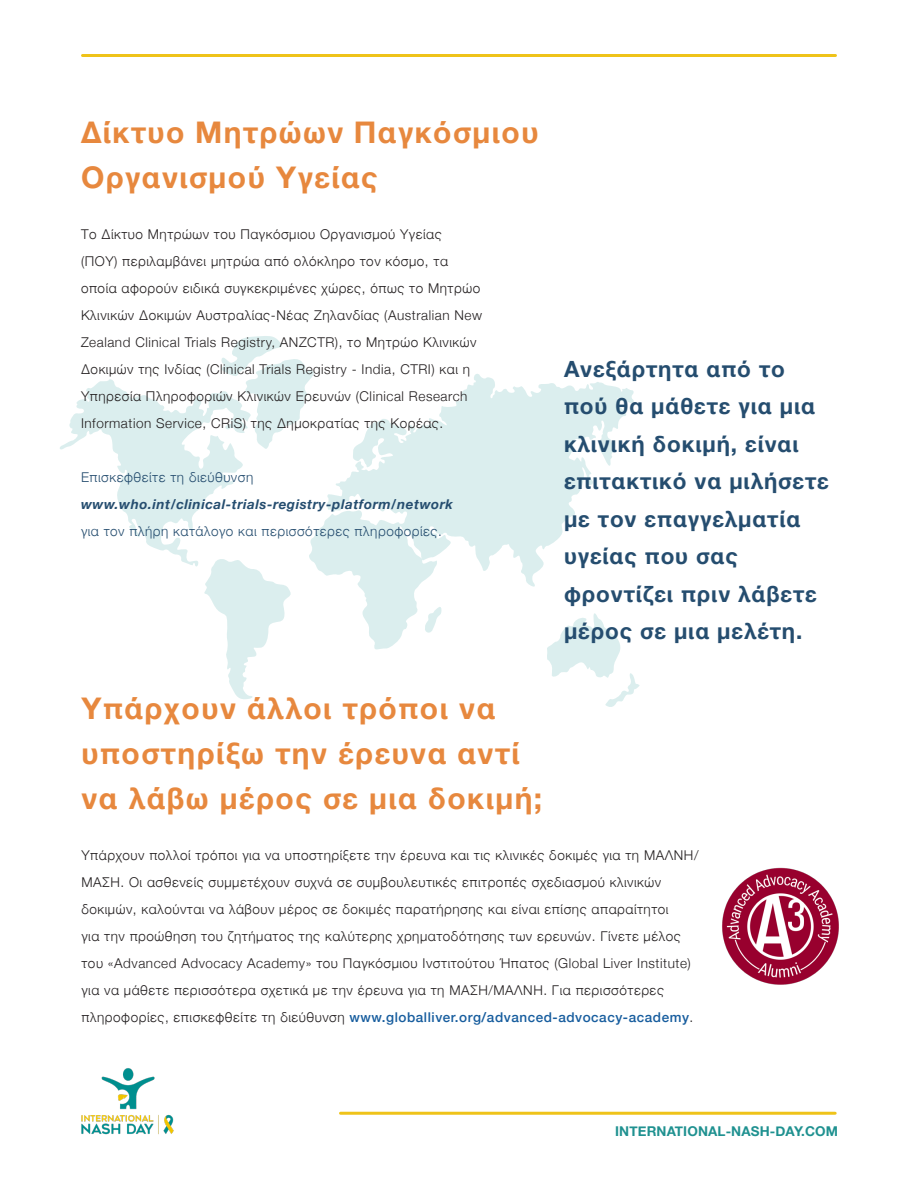
<style>
.page{position:relative;width:918px;height:1188px;background:#fff}
.page>*{position:absolute;margin:0;border:0;box-sizing:border-box;transform-origin:0 0}
.t1{font:700 30px/45px "Helvetica Neue";letter-spacing:.05em;color:#e7883e}
.t2{font:700 22.5px/37.5px "Helvetica Neue";letter-spacing:.04em;color:#254d6f}
.t3{font:300 13.5px/27px "Helvetica Neue";letter-spacing:.04em;color:#231f20}
.t4{font:italic 700 13.5px/27px "Helvetica Neue";letter-spacing:.04em;color:#254d6f}
.t5{font:300 13.5px "Helvetica Neue";letter-spacing:.04em;color:#254d6f}
.t6{font:700 13.5px "Helvetica Neue";letter-spacing:.01em;color:#1f9190}
.s1{font-weight:300;font-style:normal}
.s2{font-weight:500;color:#175d9e}
</style>
<div class="page">
<img style="left:81px;top:1068px;width:93px;height:67px">
<hr style="left:82px;top:54px;width:754px;height:3px;background:#efc319">
<hr style="left:340px;top:1112px;width:495px;height:3px;background:#efc319">
<svg style="left:315px;top:374px;width:319px;height:276px"></svg>
<svg style="left:423px;top:606px;width:19px;height:28px"></svg>
<svg style="left:546px;top:613px;width:94px;height:94px"></svg>
<svg style="left:60px;top:336px;width:255px;height:363px"></svg>
<img style="left:722px;top:867px;width:117px;height:118px">
<p class="t1" style="left:81px;top:111px;width:459px">Δίκτυο Μητρώων Παγκόσμιου<br>Οργανισμού Υγείας</p>
<p class="t3" style="left:81px;top:220px;width:403px">Το Δίκτυο Μητρώων του Παγκόσμιου Οργανισμού Υγείας<br>(ΠΟΥ) περιλαμβάνει μητρώα από ολόκληρο τον κόσμο, τα οποία αφορούν ειδικά συγκεκριμένες χώρες, όπως το Μητρώο Κλινικών Δοκιμών Αυστραλίας-Νέας Ζηλανδίας (Australian New Zealand Clinical Trials Registry, ANZCTR), το Μητρώο Κλινικών Δοκιμών της Ινδίας (Clinical Trials Registry - India, CTRI) και η Υπηρεσία Πληροφοριών Κλινικών Ερευνών (Clinical Research Information Service, CRiS) της Δημοκρατίας της Κορέας.</p>
<p class="t4" style="left:81px;top:464px;width:374px"><span class="s1">Επισκεφθείτε τη διεύθυνση </span>www.who.int/clinical-trials-registry-platform/network</p>
<p class="t5" style="left:81px;top:520px;width:362px">για τον πλήρη κατάλογο και περισσότερες πληροφορίες.</p>
<p class="t1" style="left:81px;top:687px;width:462px">Υπάρχουν άλλοι τρόποι να υποστηρίξω την έρευνα αντί να λάβω μέρος σε μια δοκιμή;</p>
<p class="t2" style="left:564px;top:351px;width:266px">Ανεξάρτητα από το πού θα μάθετε για μια κλινική δοκιμή, είναι επιτακτικό να μιλήσετε με τον επαγγελματία υγείας που σας φροντίζει πριν λάβετε μέρος σε μια μελέτη.</p>
<p class="t3" style="left:81px;top:841px;width:619px">Υπάρχουν πολλοί τρόποι για να υποστηρίξετε την έρευνα και τις κλινικές δοκιμές για τη ΜΑΛΝΗ/ ΜΑΣΗ. Οι ασθενείς συμμετέχουν συχνά σε συμβουλευτικές επιτροπές σχεδιασμού κλινικών δοκιμών, καλούνται να λάβουν μέρος σε δοκιμές παρατήρησης και είναι επίσης απαραίτητοι<br>για την προώθηση του ζητήματος της καλύτερης χρηματοδότησης των ερευνών. Γίνετε μέλος του «Advanced Advocacy Academy» του Παγκόσμιου Ινστιτούτου Ήπατος (Global Liver Institute) για να μάθετε περισσότερα σχετικά με την έρευνα για τη ΜΑΣΗ/ΜΑΛΝΗ. Για περισσότερες πληροφορίες, επισκεφθείτε τη διεύθυνση <span class="s2">www.globalliver.org/advanced-advocacy-academy</span>.</p>
<p class="t6" style="left:615px;top:1120px;width:224px">INTERNATIONAL-NASH-DAY.COM</p>
</div>
